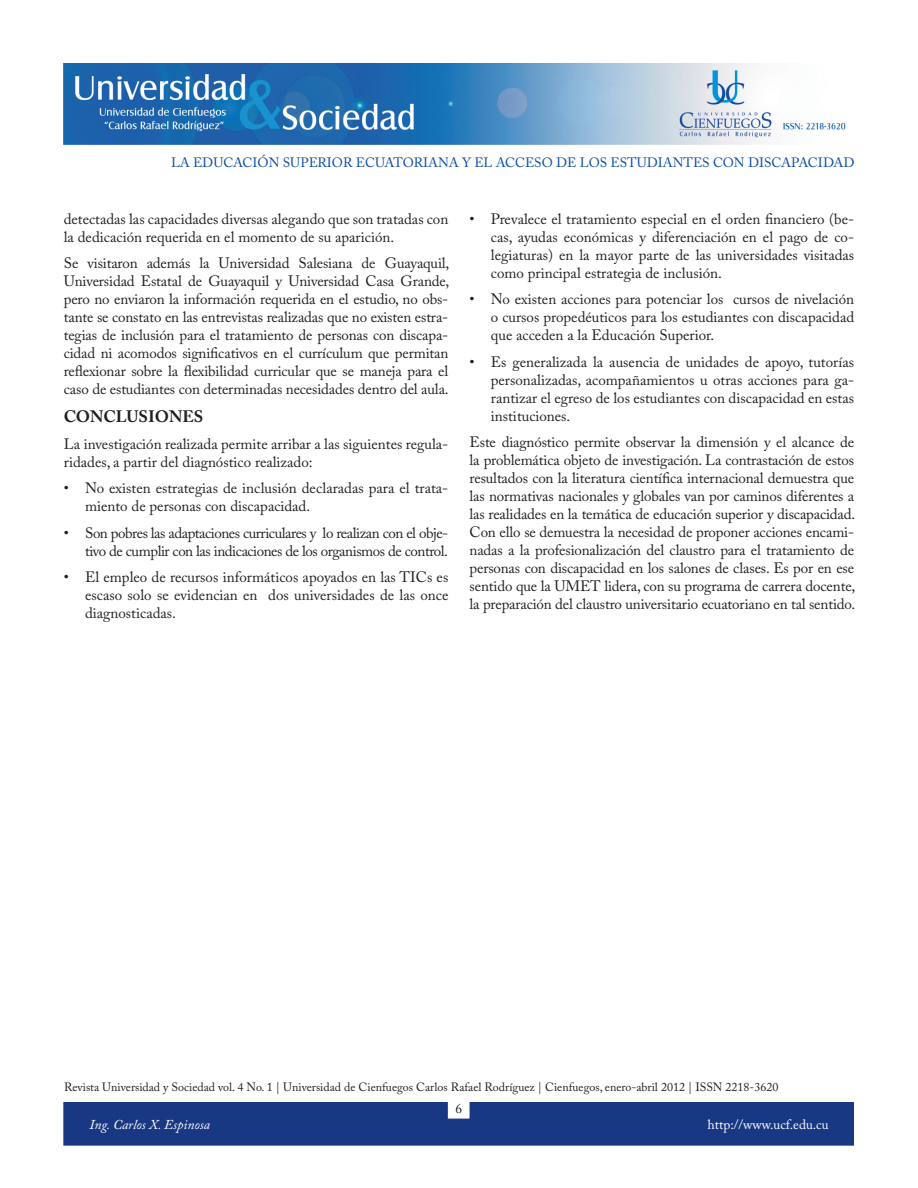
<style>
.page{position:relative;width:918px;height:1188px;background:#fff}
.page>*{position:absolute;margin:0;border:0;box-sizing:border-box;transform-origin:0 0}
.subtítulos{font:700 16.5px "Adobe Caslon Pro";color:#231f20}
.texto{font:15px/18px "Adobe Caslon Pro";color:#231f20}
.aspectos_general{font:15px/18px "Adobe Caslon Pro";color:#231f20;text-align:justify}
.aspectos_general-2{font:15px/18px "Adobe Caslon Pro";letter-spacing:-.03em;color:#231f20;text-align:right}
.t1{font:13.5px "Adobe Caslon Pro";color:#0d4da1}
.t2{font:13.5px "Adobe Caslon Pro";color:#fff}
.t3{font:italic 13.5px "Adobe Caslon Pro";color:#fff}
.t4{font:13.5px "Adobe Caslon Pro";color:#231f20}
.t5{font:12px "Adobe Caslon Pro";color:#231f20}
</style>
<div class="page">
<img style="left:64px;top:64px;width:782px;height:80px">
<div style="left:64px;top:1103px;width:790px;height:42px;background:#183884"></div>
<p class="t1" style="left:171px;top:155px;width:685px">LA EDUCACIÓN SUPERIOR ECUATORIANA Y EL ACCESO DE LOS ESTUDIANTES CON DISCAPACIDAD</p>
<p class="texto" style="left:64px;top:209px;width:386px">detectadas las capacidades diversas alegando que son tratadas con la dedicación requerida en el momento de su aparición.</p>
<p class="texto" style="left:64px;top:254px;width:387px;text-align:justify">Se visitaron además la Universidad Salesiana de Guayaquil, Universidad Estatal de Guayaquil y Universidad Casa Grande, pero no enviaron la información requerida en el estudio, no obs&shy;tante se constato en las entrevistas realizadas que no existen estra&shy;tegias de inclusión para el tratamiento de personas con discapa&shy;cidad ni acomodos significativos en el currículum que permitan reflexionar sobre la flexibilidad curricular que se maneja para el caso de estudiantes con determinadas necesidades dentro del aula.</p>
<p class="subtítulos" style="left:64px;top:407px;width:141px">CONCLUSIONES</p>
<p class="texto" style="left:64px;top:435px;width:386px">La investigación realizada permite arribar a las siguientes regula&shy;ridades, a partir del diagnóstico realizado:</p>
<p class="aspectos_general" style="left:85px;top:479px;width:365px;text-indent:-21px">• No existen estrategias de inclusión declaradas para el trata&shy;miento de personas con discapacidad.</p>
<p class="aspectos_general-2" style="left:64px;top:524px;width:386px">• Son pobres las adaptaciones curriculares y lo realizan con el obje&shy;tivo de cumplir con las indicaciones de los organismos de control.</p>
<p class="aspectos_general" style="left:85px;top:568px;width:365px;text-indent:-21px">• El empleo de recursos informáticos apoyados en las TICs es escaso solo se evidencian en dos universidades de las once diagnosticadas.</p>
<p class="aspectos_general" style="left:491px;top:209px;width:365px;text-indent:-21px">• Prevalece el tratamiento especial en el orden financiero (be&shy;cas, ayudas económicas y diferenciación en el pago de co&shy;legiaturas) en la mayor parte de las universidades visitadas como principal estrategia de inclusión.</p>
<p class="aspectos_general" style="left:491px;top:290px;width:365px;text-indent:-21px">• No existen acciones para potenciar los cursos de nivelación o cursos propedéuticos para los estudiantes con discapacidad que acceden a la Educación Superior.</p>
<p class="aspectos_general" style="left:491px;top:352px;width:365px;text-indent:-21px">• Es generalizada la ausencia de unidades de apoyo, tutorías personalizadas, acompañamientos u otras acciones para ga&shy;rantizar el egreso de los estudiantes con discapacidad en estas instituciones.</p>
<p class="texto" style="left:470px;top:433px;width:387px;text-align:justify">Este diagnóstico permite observar la dimensión y el alcance de la problemática objeto de investigación. La contrastación de estos resultados con la literatura científica internacional demuestra que las normativas nacionales y globales van por caminos diferentes a las realidades en la temática de educación superior y discapacidad.<br>Con ello se demuestra la necesidad de proponer acciones encami&shy;nadas a la profesionalización del claustro para el tratamiento de personas con discapacidad en los salones de clases. Es por en ese sentido que la UMET lidera, con su programa de carrera docente, la preparación del claustro universitario ecuatoriano en tal sentido.</p>
<p class="t5" style="left:64px;top:1079px;width:716px">Revista Universidad y Sociedad vol. 4 No. 1 | Universidad de Cienfuegos Carlos Rafael Rodríguez | Cienfuegos, enero-abril 2012 | ISSN 2218-3620</p>
<p class="t4" style="left:456px;top:1100px;width:8px">6</p>
<p class="t3" style="left:90px;top:1117px;width:122px">Ing. Carlos X. Espinosa</p>
<p class="t2" style="left:708px;top:1117px;width:123px">http://www.ucf.edu.cu</p>
</div>
